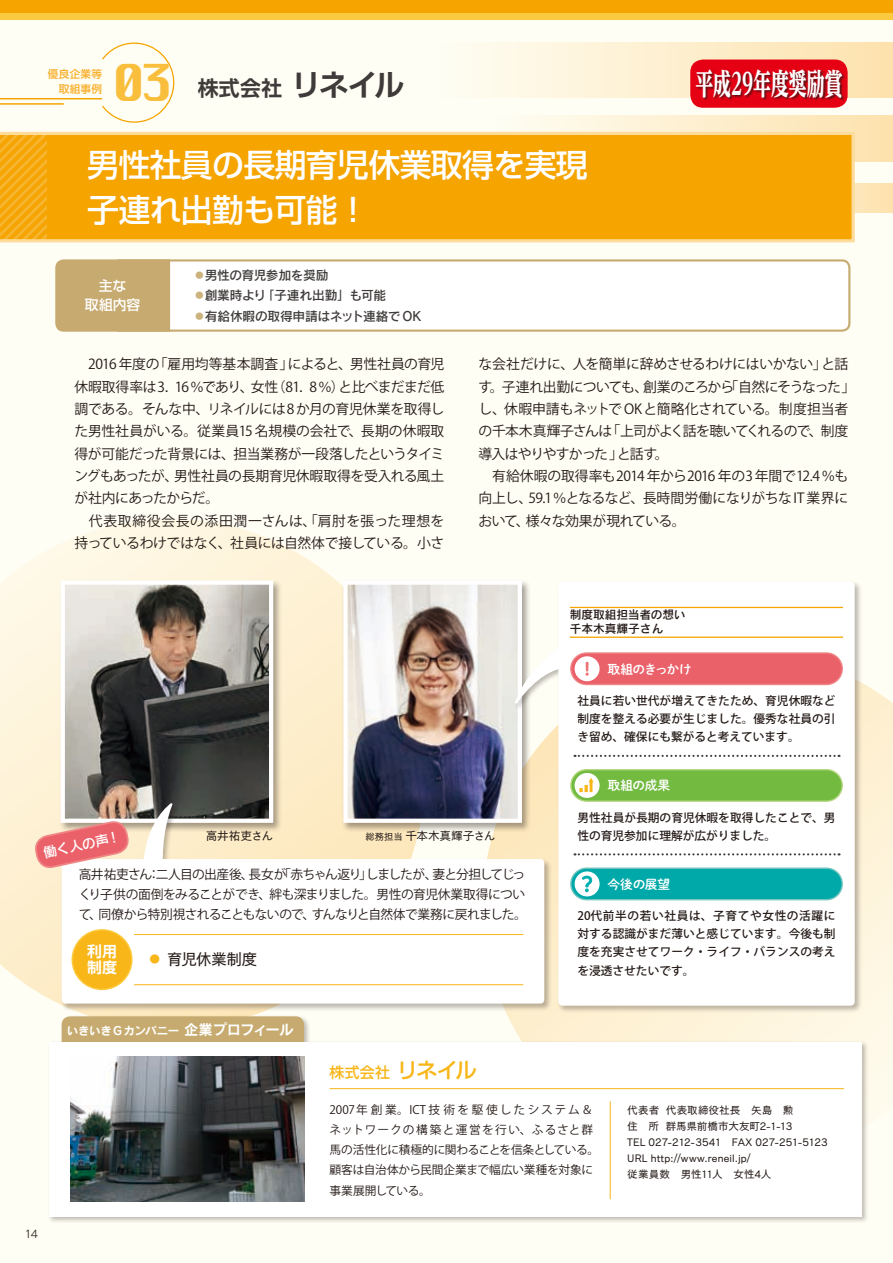
<style>
.page{position:relative;width:893px;height:1263px;background:#fffef4}
.page>*{position:absolute;margin:0;border:0;box-sizing:border-box;transform-origin:0 0}
.t1{font:49.5px "Chicago";color:#f9be3b}
.t2{font:500 31.95px/44.7px "Shin Go Pro";letter-spacing:-.02em;color:#fff}
.t3{font:800 29.7px "UD Reimin Pro";color:#fff;scale:.6 1}
.t4{font:700 20.85px "Shin Go Pro De";color:#3f3b3a}
.t5{font:15.9px "Cezanne Pro M";letter-spacing:-.05em;color:#231916}
.t6{font:500 14.85px "Shin Go Pro";color:#f8b619}
.t7{font:700 14.85px "Shin Go Pro De";color:#fff}
.t8{font:13.8px/22.4px "Koz Go Pro";letter-spacing:-.025em;color:#231916}
.t9{font:500 13.8px/19.2px "Shin Go Pro";letter-spacing:-.005em;color:#fff;text-align:center}
.t10{font:13.8px "Rodin Pro DB";color:#fff}
.t11{font:12.75px/20.2px "Koz Go Pro";letter-spacing:-.05em;color:#231916}
.t12{font:12.75px/20.2px "Rodin Pro DB";letter-spacing:-.025em;color:#3f3b3a}
.t13{font:12.75px "Shuei M Go Std B";letter-spacing:-.045em;color:#fff}
.t14{font:12.75px "Shuei M Go Std B";letter-spacing:-.065em;color:#fff}
.t15{font:500 11.7px/18px "Koz Go Pro";letter-spacing:.005em;color:#231916;text-align:justify}
.t16{font:11.7px/20.2px "Koz Go Pro";color:#231916}
.t17{font:11.7px "Cezanne Pro M";letter-spacing:-.025em;color:#231916}
.t18{font:11.7px/13.8px "Rodin Pro DB";color:#231916}
.t19{font:11.55px "Rodin Pro B";letter-spacing:-.025em;color:#fff}
.t20{font:10.65px/15.9px "Cezanne Pro M";color:#231916}
.t21{font:500 10.65px/14.9px "Shin Go Pro";letter-spacing:.02em;color:#f7ae29;text-align:right}
.t22{font:10.65px "Rodin Pro M";color:#231916}
.s1{font-size:29.7px}
.s2{color:#ccb27d}
.s3{font-size:9.3px}
.s4{color:#f8b619}
.s5{font-size:14.4px}
.s6{font-size:21.3px}
</style>
<div class="page">
<svg style="left:0;top:519px;width:341px;height:496px"></svg>
<svg style="left:505px;top:683px;width:387px;height:382px;fill:#fef4db"></svg>
<svg style="left:892px;top:703px;width:1px;height:340px"></svg>
<div style="left:438px;top:43px;width:455px;height:55px;background:linear-gradient(to right,#fefff5,#fcd8a6)"></div>
<div style="left:495px;top:115px;width:398px;height:47px;background:linear-gradient(to right,#fefdf2,#fde2ad)"></div>
<div style="left:694px;top:183px;width:199px;height:30px;background:#fde4b4"></div>
<svg style="left:101px;top:42px;width:74px;height:81px"></svg>
<hr style="left:0;top:98px;width:102px;height:1px;background:#f5a400">
<hr style="left:0;top:103px;width:64px;height:2px;background:#f5a400">
<svg style="left:170px;top:259px;width:681px;height:73px"></svg>
<div style="left:55px;top:259px;width:115px;height:73px;background:#c6aa6f"></div>
<div style="left:47px;top:1015px;width:822px;height:209px;background:#231916;opacity:.3"></div>
<div style="left:62px;top:1016px;width:242px;height:47px;background:#c6aa6f;border-radius:9px"></div>
<div style="left:49px;top:1042px;width:812px;height:174px;background:#fff"></div>
<svg style="left:0;top:132px;width:855px;height:110px;background:#f5a709"></svg>
<div style="left:0;top:7px;width:893px;height:13px;background:#fcca3e"></div>
<div style="left:0;top:0;width:893px;height:13px;background:#f5a400"></div>
<hr style="left:330px;top:1088px;width:514px;height:1px;background:#f8b619">
<hr style="left:610px;top:1101px;width:1px;height:98px;background:#f8b619">
<div style="left:59px;top:579px;width:223px;height:253px;background:#231916;opacity:.4"></div>
<svg style="left:59px;top:578px;width:216px;height:238px;background:#7f7b75"></svg>
<svg style="left:341px;top:581px;width:173px;height:221px"></svg>
<img style="left:70px;top:1057px;width:234px;height:144px">
<div style="left:514px;top:580px;width:348px;height:433px;background:#231916;opacity:.3"></div>
<div style="left:558px;top:581px;width:297px;height:425px;background:#fff;border-radius:4px"></div>
<svg style="left:574px;top:853px;width:265px;height:2px"></svg>
<svg style="left:345px;top:583px;width:494px;height:238px"></svg>
<div style="left:571px;top:868px;width:271px;height:32px;background:#00a9a9;border-radius:16px"></div>
<div style="left:570px;top:867px;width:273px;height:33px;border:1px solid #74c6bf;border-radius:16px"></div>
<div style="left:575px;top:871px;width:25px;height:25px;background:#fff;border-radius:50%"></div>
<svg style="left:582px;top:876px;width:10px;height:16px"></svg>
<div style="left:60px;top:802px;width:492px;height:209px;background:#231916;opacity:.3"></div>
<svg style="left:142px;top:804px;width:31px;height:55px"></svg>
<div style="left:62px;top:859px;width:482px;height:144px;background:#fff;border-radius:4px"></div>
<div style="left:72px;top:930px;width:60px;height:59px;background:#f8b619;border-radius:50%"></div>
<div style="left:72px;top:929px;width:61px;height:61px;border:1px solid #fcca3e;border-radius:50%"></div>
<hr style="left:134px;top:934px;width:389px;height:1px;background:#f8b619">
<hr style="left:134px;top:984px;width:389px;height:1px;background:#f8b619">
<div style="left:690px;top:60px;width:158px;height:48px;background:#e60013;border-radius:13px"></div>
<div style="left:696px;top:69px;width:149px;height:32px;background:#231916;opacity:.75"></div>
<svg style="left:33px;top:816px;width:97px;height:53px"></svg>
<hr style="left:570px;top:607px;width:273px;height:1px;background:#f5a400">
<hr style="left:570px;top:637px;width:273px;height:1px;background:#f5a400">
<p class="t21" style="left:48px;top:65px;width:56px">優良企業等取組事例</p>
<h1 class="t1" style="left:112px;top:45px;width:62px">03</h1>
<h3 class="t4" style="left:198px;top:71px;width:208px">株式会社 <span class="s1">リネイル</span></h3>
<h2 class="t2" style="left:87px;top:139px;width:533px">男性社員の長期育児休業取得を実現　子連れ出勤も可能！</h2>
<h3 class="t3" style="left:695px;top:59px;width:247px">平成29年度奨励賞</h3>
<p class="t12" style="left:193px;top:265px;width:230px"><span class="s2">◦</span>男性の育児参加を奨励<br><span class="s2">◦</span>創業時より「子連れ出勤」も可能<br><span class="s2">◦</span>有給休暇の取得申請はネット連絡でOK</p>
<p class="t8" style="left:74px;top:353px;width:371px">　2016 年度の「雇用均等基本調査」によると、男性社員の育児休暇取得率は3．16％であり、女性（81．8％）と比べまだまだ低調である。そんな中、リネイルには8 か月の育児休業を取得した男性社員がいる。従業員15 名規模の会社で、長期の休暇取得が可能だった背景には、担当業務が一段落したというタイミングもあったが、男性社員の長期育児休暇取得を受入れる風土が社内にあったからだ。<br>　代表取締役会長の添田潤一さんは、「肩肘を張った理想を持っているわけではなく、社員には自然体で接している。小さ</p>
<p class="t8" style="left:478px;top:353px;width:378px">な会社だけに、人を簡単に辞めさせるわけにはいかない」と話す。子連れ出勤についても、創業のころから「自然にそうなった」し、休暇申請もネットで OKと簡略化されている。制度担当者の千本木真輝子さんは「上司がよく話を聴いてくれるので、制度導入はやりやすかった」と話す。<br>　有給休暇の取得率も2014 年から2016 年の3 年間で12.4％も向上し、59.1％となるなど、長時間労働になりがちなIT 業界において、様々な効果が現れている。</p>
<p class="t9" style="left:85px;top:275px;width:57px">主な<br>取組内容</p>
<p class="t18" style="left:570px;top:608px;width:117px">制度取組担当者の想い千本木真輝子さん</p>
<p class="t14" style="left:608px;top:659px;width:85px">取組のきっかけ</p>
<p class="t15" style="left:577px;top:692px;width:260px">社員に若い世代が増えてきたため、育児休暇など制度を整える必要が生じました。優秀な社員の引き留め、確保にも繋がると考えています。</p>
<p class="t10" style="left:42px;top:844px;width:80px;rotate:-12deg">働く人の声！</p>
<p class="t17" style="left:206px;top:829px;width:69px">高井祐吏さん</p>
<p class="t17" style="left:366px;top:829px;width:131px"><span class="s3">総務担当</span> 千本木真輝子さん</p>
<p class="t11" style="left:79px;top:864px;width:450px">高井祐吏さん：二人目の出産後、長女が「赤ちゃん返り」しましたが、妻と分担してじっくり子供の面倒をみることができ、絆も深まりました。男性の育児休業取得について、同僚から特別視されることもないので、すんなりと自然体で業務に戻れました。</p>
<p class="t7" style="left:87px;top:939px;width:31px">利用</p>
<p class="t5" style="left:147px;top:949px;width:112px"><span class="s4">◦</span> 育児休業制度</p>
<p class="t7" style="left:87px;top:955px;width:31px">制度</p>
<p class="t19" style="left:67px;top:1022px;width:228px">いきいきGカンパニー <span class="s5">企業プロフィール</span></p>
<p class="t13" style="left:608px;top:776px;width:64px">取組の成果</p>
<p class="t15" style="left:577px;top:809px;width:260px">男性社員が長期の育児休暇を取得したことで、男性の育児参加に理解が広がりました。</p>
<p class="t13" style="left:608px;top:874px;width:64px">今後の展望</p>
<p class="t15" style="left:577px;top:908px;width:260px">20代前半の若い社員は、子育てや女性の活躍に対する認識がまだ薄いと感じています。今後も制度を充実させてワーク・ライフ・バランスの考えを浸透させたいです。</p>
<p class="t22" style="left:25px;top:1227px;width:15px">14</p>
<p class="t6" style="left:330px;top:1060px;width:149px">株式会社 <span class="s6">リネイル</span></p>
<p class="t16" style="left:330px;top:1100px;width:271px">2007年創業。ICT技術を駆使したシステム＆ネットワークの構築と運営を行い、ふるさと群馬の活性化に積極的に関わることを信条としている。顧客は自治体から民間企業まで幅広い業種を対象に事業展開している。</p>
<p class="t20" style="left:627px;top:1102px;width:202px">代表者 代表取締役社長　矢島　勲<br>住　所 群馬県前橋市大友町2-1-13<br>TEL 027-212-3541　FAX 027-251-5123<br>URL http://www.reneil.jp/<br>従業員数　男性11人　女性4人</p>
</div>
